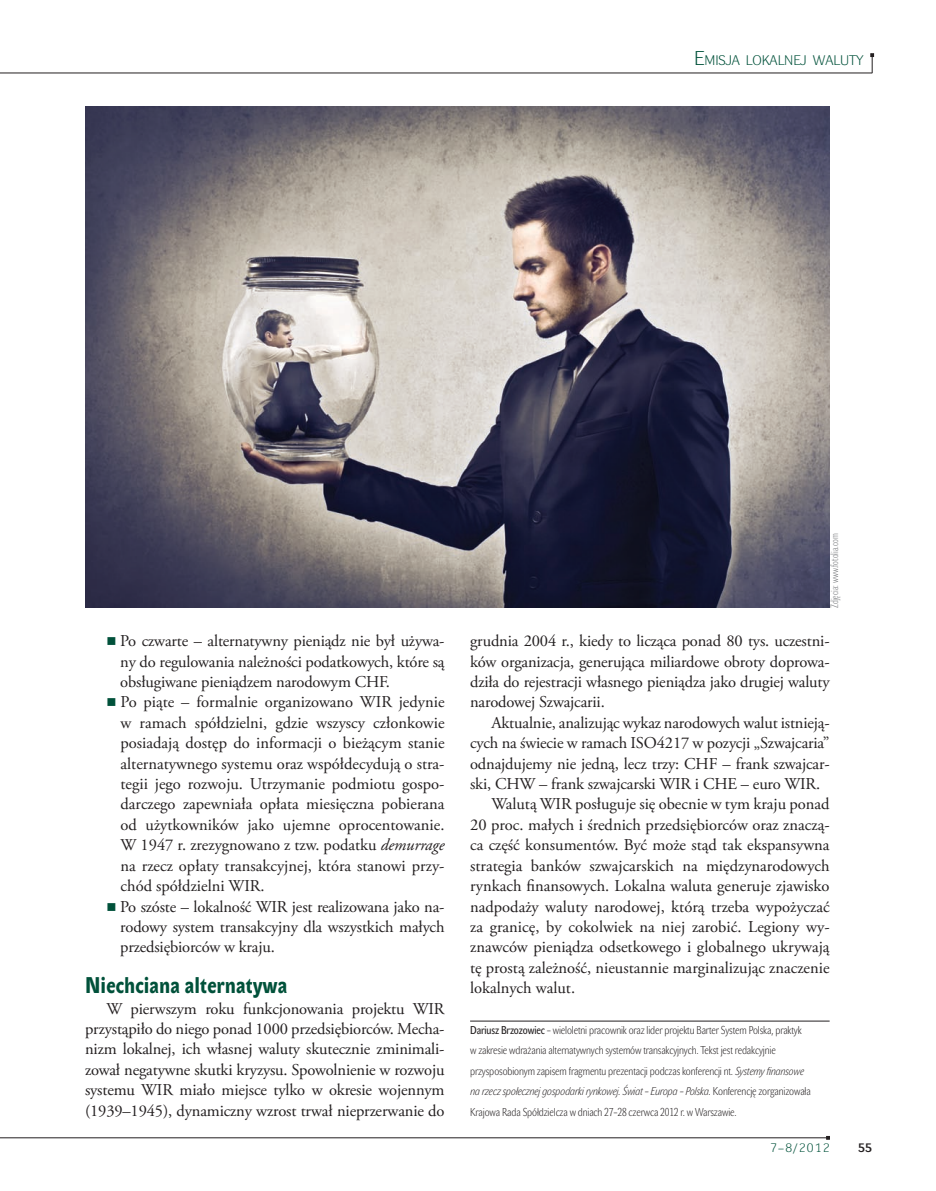
<style>
.page{position:relative;width:936px;height:1191px;background:#fff}
.page>*{position:absolute;margin:0;border:0;box-sizing:border-box;transform-origin:0 0}
.Srodtytul{font:22.5px "John Sans Cond Heavy Pro";letter-spacing:.02em;color:#00513a}
.Tekst{font:16.5px/20.4px "Adobe Garamond Pro";letter-spacing:-.01em;color:#231f20;text-align:justify}
.t1{font:13.65px "Dyna Grotesk LE";color:#00513a}
.t2{font:12px "Dyna Grotesk LE";color:#00513a}
.t3{font:12px "Dyna Grotesk DE";color:#231f20}
.Przypis{font:11.25px/20.4px "John Sans Cond White Pro";letter-spacing:-.01em;color:#231f20}
.fot{font:10.5px "Dyna Grotesk LC";color:#808285}
.s1{font-size:19.5px}
.s2{color:#00513a}
.s3{font-style:italic}
.s4{font-weight:700}
</style>
<div class="page">
<hr style="left:0;top:73px;width:872px;height:1px;background:#231f20">
<hr style="left:0;top:1137px;width:829px;height:1px;background:#231f20">
<svg style="left:870px;top:54px;width:3px;height:19px"></svg>
<hr style="left:470px;top:1020px;width:359px;height:1px;background:#231f20">
<img style="left:86px;top:107px;width:743px;height:501px">
<p class="t1" style="left:694px;top:53px;width:171px"><span class="s1">E</span>MISJA LOKALNEJ WALUTY</p>
<p class="Tekst" style="left:120px;top:631px;width:326px;text-indent:-14px"><span class="s2">■</span> Po czwarte – alternatywny pieniądz nie był używa&shy;ny do regulowania należności podatkowych, które są obsługiwane pieniądzem narodowym CHF.</p>
<p class="Tekst" style="left:121px;top:692px;width:325px;text-indent:-14px"><span class="s2">■</span> Po piąte – formalnie organizowano WIR jedynie w ramach spółdzielni, gdzie wszyscy członkowie posiadają dostęp do informacji o bieżącym stanie alternatywnego systemu oraz współdecydują o stra&shy;tegii jego rozwoju. Utrzymanie podmiotu gospo&shy;darczego zapewniała opłata miesięczna pobierana od użytkowników jako ujemne oprocentowanie.<br>W 1947 r. zrezygnowano z tzw. podatku <span class="s3">demurrage </span>na rzecz opłaty transakcyjnej, która stanowi przy&shy;chód spółdzielni WIR.</p>
<p class="Tekst" style="left:120px;top:896px;width:326px;text-indent:-14px"><span class="s2">■</span> Po szóste – lokalność WIR jest realizowana jako na&shy;rodowy system transakcyjny dla wszystkich małych przedsiębiorców w kraju.</p>
<p class="Srodtytul" style="left:85px;top:972px;width:204px">Niechciana alternatywa</p>
<p class="Tekst" style="left:85px;top:998px;width:361px;text-indent:21px">W pierwszym roku funkcjonowania projektu WIR przystąpiło do niego ponad 1000 przedsiębiorców. Mecha&shy;nizm lokalnej, ich własnej waluty skutecznie zminimali&shy;zował negatywne skutki kryzysu. Spowolnienie w rozwoju systemu WIR miało miejsce tylko w okresie wojennym (1939–1945), dynamiczny wzrost trwał nieprzerwanie do</p>
<p class="fot" style="left:828px;top:608px;width:76px;rotate:-90deg">Zdjęcia: www.fotolia.com</p>
<p class="Tekst" style="left:470px;top:631px;width:361px">grudnia 2004 r., kiedy to licząca ponad 80 tys. uczestni&shy;ków organizacja, generująca miliardowe obroty doprowa&shy;dziła do rejestracji własnego pieniądza jako drugiej waluty narodowej Szwajcarii.</p>
<p class="Tekst" style="left:470px;top:713px;width:361px;text-indent:21px">Aktualnie, analizując wykaz narodowych walut istnieją&shy;cych na świecie w ramach ISO4217 w pozycji „Szwajcaria” odnajdujemy nie jedną, lecz trzy: CHF – frank szwajcar&shy;ski, CHW – frank szwajcarski WIR i CHE – euro WIR.</p>
<p class="Tekst" style="left:470px;top:794px;width:361px;text-indent:21px">Walutą WIR posługuje się obecnie w tym kraju ponad 20 proc. małych i średnich przedsiębiorców oraz znaczą&shy;ca część konsumentów. Być może stąd tak ekspansywna strategia banków szwajcarskich na międzynarodowych rynkach finansowych. Lokalna waluta generuje zjawisko nadpodaży waluty narodowej, którą trzeba wypożyczać za granicę, by cokolwiek na niej zarobić. Legiony wy&shy;znawców pieniądza odsetkowego i globalnego ukrywają tę prostą zależność, nieustannie marginalizując znaczenie lokalnych walut.</p>
<p class="Przypis" style="left:470px;top:1020px;width:342px"><span class="s4">Dariusz Brzozowiec</span> – wieloletni pracownik oraz lider projektu Barter System Polska, praktyk w zakresie wdrażania alternatywnych systemów transakcyjnych. Tekst jest redakcyjnie przysposobionym zapisem fragmentu prezentacji podczas konferencji nt. <span class="s3">Systemy finansowe na rzecz społecznej gospodarki rynkowej. Świat – Europa – Polska.</span> Konferencję zorganizowała Krajowa Rada Spółdzielcza w dniach 27–28 czerwca 2012 r. w Warszawie.</p>
<p class="t2" style="left:770px;top:1141px;width:61px">7–8/2012</p>
<p class="t3" style="left:858px;top:1141px;width:15px">55</p>
</div>
